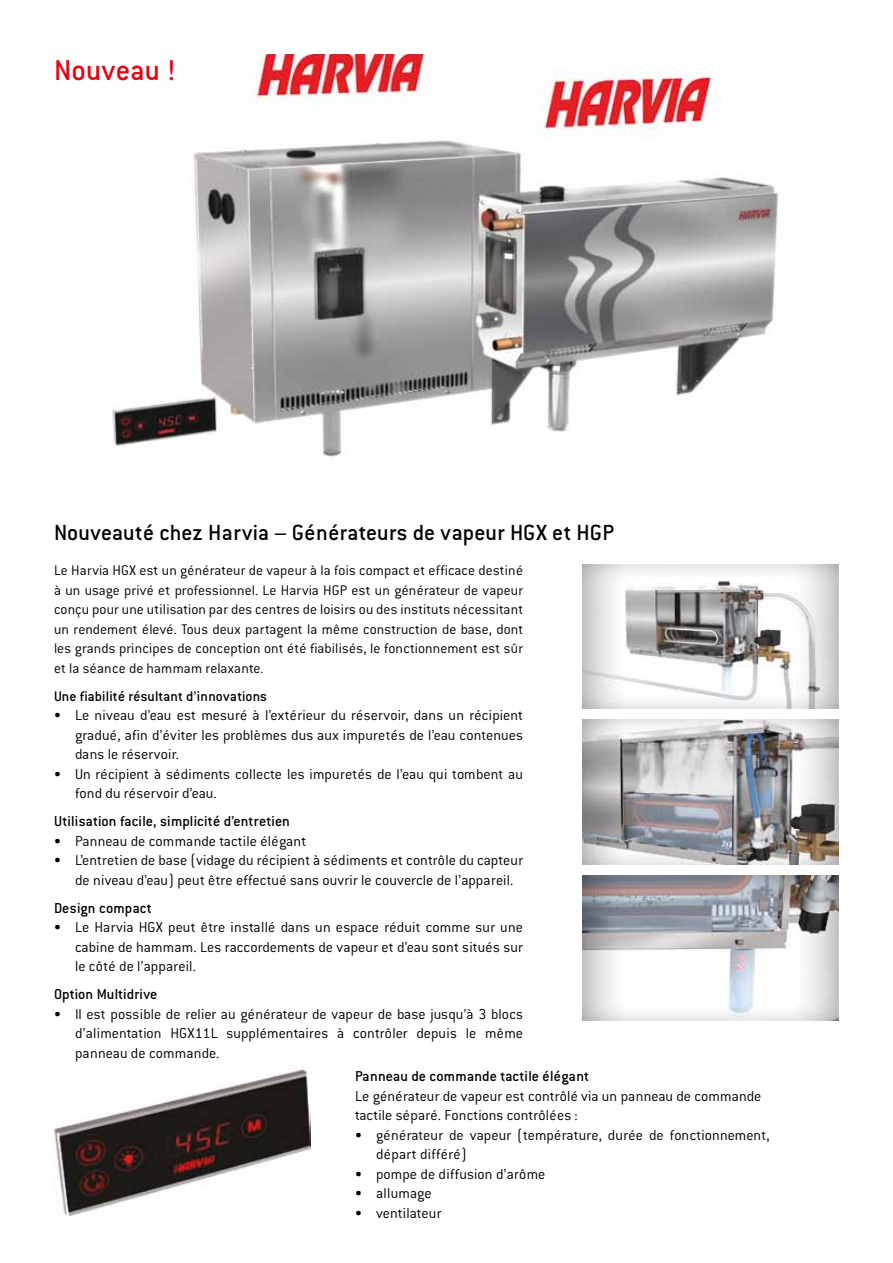
<style>
.page{position:relative;width:893px;height:1263px;background:#fff}
.page>*{position:absolute;margin:0;border:0;box-sizing:border-box;transform-origin:0 0}
.t1{font:500 31.5px "Conduit ITC";letter-spacing:.005em;color:#e30613}
.t2{font:500 24px "Conduit ITC";letter-spacing:.01em;color:#000}
.t3{font:300 15.75px/19.5px "Conduit ITC";letter-spacing:.005em;color:#000}
.t4{font:500 15.75px "Conduit ITC";letter-spacing:.005em;color:#000}
.t5{font:300 15.3px/19.5px "Conduit ITC";letter-spacing:.01em;color:#000;text-align:justify}
.t6{font:500 15.3px "Conduit ITC";letter-spacing:.005em;color:#000}
</style>
<div class="page">
<img style="left:54px;top:1067px;width:257px;height:148px">
<img style="left:112px;top:54px;width:667px;height:403px">
<img style="left:582px;top:564px;width:257px;height:144px">
<img style="left:582px;top:876px;width:257px;height:144px">
<img style="left:582px;top:720px;width:257px;height:144px">
<h1 class="t1" style="left:54px;top:52px;width:123px">Nouveau !</h1>
<h2 class="t2" style="left:54px;top:519px;width:562px">Nouveauté chez Harvia – Générateurs de vapeur HGX et HGP</h2>
<p class="t5" style="left:54px;top:561px;width:471px">Le Harvia HGX est un générateur de vapeur à la fois compact et efficace destiné à un usage privé et professionnel. Le Harvia HGP est un générateur de vapeur conçu pour une utilisation par des centres de loisirs ou des instituts nécessitant un rendement élevé. Tous deux partagent la même construction de base, dont les grands principes de conception ont été fiabilisés, le fonctionnement est sûr et la séance de hammam relaxante.</p>
<p class="t6" style="left:54px;top:687px;width:214px">Une fiabilité résultant d’innovations</p>
<p class="t3" style="left:75px;top:705px;width:449px;text-align:justify;text-indent:-21px">• Le niveau d’eau est mesuré à l’extérieur du réservoir, dans un récipient gradué, afin d’éviter les problèmes dus aux impuretés de l’eau contenues dans le réservoir.</p>
<p class="t3" style="left:75px;top:764px;width:449px;text-indent:-21px">• Un récipient à sédiments collecte les impuretés de l’eau qui tombent au fond du réservoir d’eau.</p>
<p class="t4" style="left:54px;top:812px;width:237px">Utilisation facile, simplicité d’entretien</p>
<p class="t3" style="left:54px;top:831px;width:254px">• Panneau de commande tactile élégant</p>
<p class="t3" style="left:75px;top:850px;width:450px;text-indent:-21px">• L’entretien de base (vidage du récipient à sédiments et contrôle du capteur de niveau d’eau) peut être effectué sans ouvrir le couvercle de l’appareil.</p>
<p class="t4" style="left:54px;top:899px;width:99px">Design compact</p>
<p class="t3" style="left:75px;top:917px;width:450px;text-align:justify;text-indent:-21px">• Le Harvia HGX peut être installé dans un espace réduit comme sur une cabine de hammam. Les raccordements de vapeur et d’eau sont situés sur le côté de l’appareil.</p>
<p class="t4" style="left:54px;top:985px;width:105px">Option Multidrive</p>
<p class="t3" style="left:75px;top:1004px;width:450px;text-align:justify;text-indent:-21px">• Il est possible de relier au générateur de vapeur de base jusqu’à 3 blocs d’alimentation HGX11L supplémentaires à contrôler depuis le même panneau de commande.</p>
<p class="t4" style="left:355px;top:1068px;width:236px">Panneau de commande tactile élégant</p>
<p class="t3" style="left:355px;top:1086px;width:408px">Le générateur de vapeur est contrôlé via un panneau de commande tactile séparé. Fonctions contrôlées :</p>
<p class="t3" style="left:376px;top:1125px;width:395px;text-indent:-21px">• générateur de vapeur (température, durée de fonctionnement, départ différé)</p>
<p class="t3" style="left:355px;top:1164px;width:192px">• pompe de diffusion d’arôme</p>
<p class="t3" style="left:355px;top:1184px;width:78px">• allumage</p>
<p class="t3" style="left:355px;top:1203px;width:88px">• ventilateur</p>
</div>
